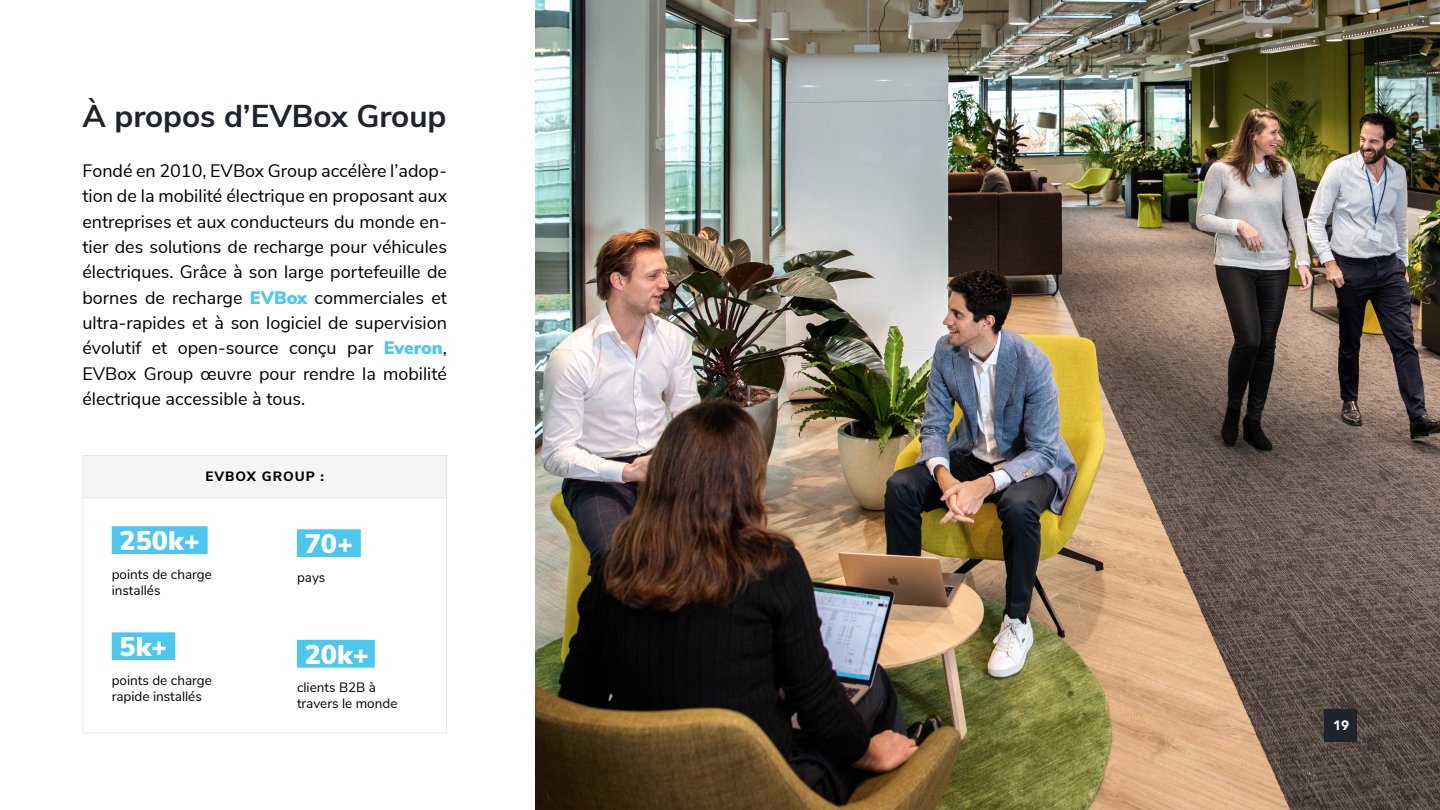
<style>
.page{position:relative;width:1440px;height:810px;background:#fff}
.page>*{position:absolute;margin:0;border:0;box-sizing:border-box;transform-origin:0 0}
.t1{font:700 31.5px "Nunito Sans";color:#1f232c}
.t2{font:900 27px "Nunito Sans";color:#fff}
.t3{font:18px/25.3px "Nunito Sans";color:#000;text-align:justify}
.t4{font:13.5px/16.2px "Nunito Sans";color:#000}
.t5{font:800 13.5px "Nunito Sans";letter-spacing:.075em;color:#000}
.t6{font:900 13.5px "Avenir";color:#fff}
.s1{font-weight:900;color:#4cc7ee}
</style>
<div class="page">
<img style="left:536px;top:0;width:904px;height:810px">
<div style="left:1324px;top:709px;width:34px;height:33px;background:#1f242c"></div>
<div style="left:83px;top:455px;width:364px;height:43px;background:#f5f5f5"></div>
<hr style="left:82px;top:455px;width:365px;height:1px;background:#e6e6e6">
<hr style="left:82px;top:456px;width:1px;height:41px;background:#e6e6e6">
<hr style="left:446px;top:456px;width:1px;height:41px;background:#e6e6e6">
<hr style="left:82px;top:497px;width:365px;height:1px;background:#e6e6e6">
<hr style="left:82px;top:498px;width:1px;height:235px;background:#e6e6e6">
<hr style="left:446px;top:498px;width:1px;height:235px;background:#e6e6e6">
<hr style="left:82px;top:733px;width:365px;height:1px;background:#e6e6e6">
<div style="left:112px;top:526px;width:96px;height:28px;background:#4cc7ee"></div>
<div style="left:112px;top:632px;width:63px;height:28px;background:#4cc7ee"></div>
<div style="left:297px;top:529px;width:64px;height:28px;background:#4cc7ee"></div>
<div style="left:297px;top:640px;width:78px;height:28px;background:#4cc7ee"></div>
<h1 class="t1" style="left:82px;top:93px;width:366px">À propos d’EVBox Group</h1>
<p class="t3" style="left:82px;top:157px;width:366px">Fondé en 2010, EVBox Group accélère l’adop&shy;tion de la mobilité électrique en proposant aux entreprises et aux conducteurs du monde en&shy;tier des solutions de recharge pour véhicules électriques. Grâce à son large portefeuille de bornes de recharge <span class="s1">EVBox</span> commerciales et ultra-rapides et à son logiciel de supervision évolutif et open-source conçu par <span class="s1">Everon</span>, EVBox Group œuvre pour rendre la mobilité électrique accessible à tous.</p>
<p class="t5" style="left:205px;top:466px;width:120px">EVBOX GROUP :</p>
<h2 class="t2" style="left:119px;top:521px;width:82px">250k+</h2>
<p class="t4" style="left:112px;top:565px;width:102px">points de charge installés</p>
<h2 class="t2" style="left:119px;top:627px;width:50px">5k+</h2>
<p class="t4" style="left:112px;top:671px;width:102px">points de charge rapide installés</p>
<h2 class="t2" style="left:305px;top:524px;width:50px">70+</h2>
<p class="t4" style="left:297px;top:568px;width:30px">pays</p>
<h2 class="t2" style="left:305px;top:634px;width:66px">20k+</h2>
<p class="t4" style="left:297px;top:679px;width:102px">clients B2B à travers le monde</p>
<p class="t6" style="left:1333px;top:713px;width:17px">19</p>
</div>
